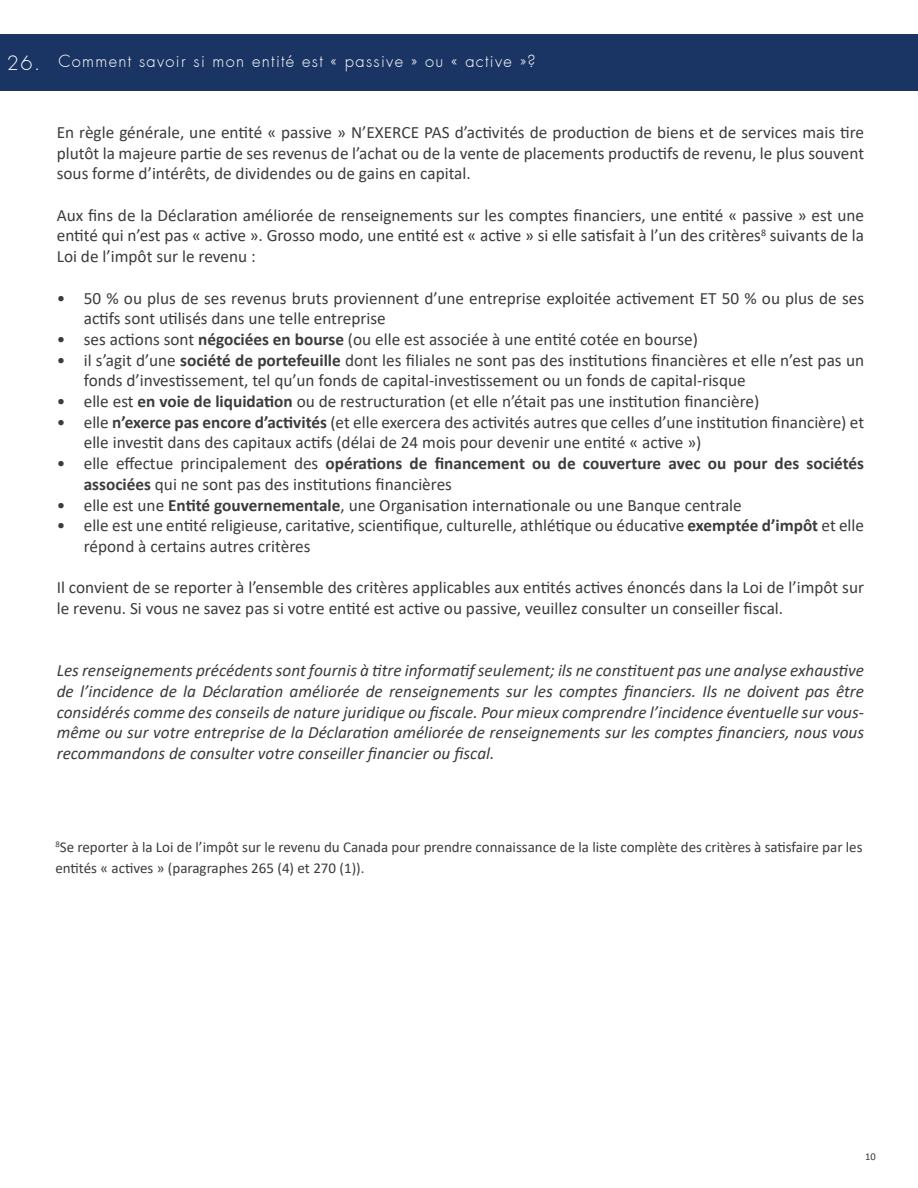
<style>
.page{position:relative;width:918px;height:1188px;background:#fff}
.page>*{position:absolute;margin:0;border:0;box-sizing:border-box;transform-origin:0 0}
.t1{font:300 19.5px "Futura";color:#fff}
.t2{font:17.25px/20.7px "Calibri";color:#3c3c3d}
.t3{font:italic 17.25px/20.7px "Calibri";color:#3c3c3d;text-align:justify}
.t4{font:300 16.5px "Futura";letter-spacing:.08em;color:#fff}
.t5{font:15px/20.7px "Calibri";color:#3c3c3d}
.t6{font:10.5px "Calibri";color:#3c3c3d}
.s1{font-weight:700}
</style>
<div class="page">
<div style="left:0;top:34px;width:918px;height:57px;background:#1a3564"></div>
<p class="t1" style="left:7px;top:51px;width:35px">26.</p>
<p class="t4" style="left:58px;top:51px;width:479px">Comment savoir si mon entité est « passive » ou « active »?</p>
<p class="t2" style="left:57px;top:121px;width:809px;text-align:justify">En règle générale, une entité « passive » N’EXERCE PAS d’activités de production de biens et de services mais tire plutôt la majeure partie de ses revenus de l’achat ou de la vente de placements productifs de revenu, le plus souvent sous forme d’intérêts, de dividendes ou de gains en capital.</p>
<p class="t2" style="left:57px;top:204px;width:809px;text-align:justify">Aux fins de la Déclaration améliorée de renseignements sur les comptes financiers, une entité « passive » est une entité qui n’est pas « active ». Grosso modo, une entité est « active » si elle satisfait à l’un des critères<sup>8</sup> suivants de la Loi de l’impôt sur le revenu :</p>
<p class="t2" style="left:84px;top:287px;width:782px;text-indent:-27px">• 50 % ou plus de ses revenus bruts proviennent d’une entreprise exploitée activement ET 50 % ou plus de ses actifs sont utilisés dans une telle entreprise</p>
<p class="t2" style="left:57px;top:328px;width:643px">• ses actions sont <span class="s1">négociées en bourse</span> (ou elle est associée à une entité cotée en bourse)</p>
<p class="t2" style="left:84px;top:349px;width:782px;text-indent:-27px">• il s’agit d’une <span class="s1">société de portefeuille</span> dont les filiales ne sont pas des institutions financières et elle n’est pas un fonds d’investissement, tel qu’un fonds de capital-investissement ou un fonds de capital-risque</p>
<p class="t2" style="left:57px;top:391px;width:704px">• elle est <span class="s1">en voie de liquidation</span> ou de restructuration (et elle n’était pas une institution financière)</p>
<p class="t2" style="left:84px;top:411px;width:782px;text-indent:-27px">• elle <span class="s1">n’exerce pas encore d’activités</span> (et elle exercera des activités autres que celles d’une institution financière) et elle investit dans des capitaux actifs (délai de 24 mois pour devenir une entité « active »)</p>
<p class="t2" style="left:84px;top:453px;width:782px;text-indent:-27px">• elle effectue principalement des <span class="s1">opérations de financement ou de couverture avec ou pour des sociétés associées</span> qui ne sont pas des institutions financières</p>
<p class="t2" style="left:57px;top:494px;width:687px">• elle est une <span class="s1">Entité gouvernementale</span>, une Organisation internationale ou une Banque centrale</p>
<p class="t2" style="left:84px;top:515px;width:782px;text-indent:-27px">• elle est une entité religieuse, caritative, scientifique, culturelle, athlétique ou éducative <span class="s1">exemptée d’impôt</span> et elle répond à certains autres critères</p>
<p class="t2" style="left:57px;top:577px;width:809px">Il convient de se reporter à l’ensemble des critères applicables aux entités actives énoncés dans la Loi de l’impôt sur le revenu. Si vous ne savez pas si votre entité est active ou passive, veuillez consulter un conseiller fiscal.</p>
<p class="t3" style="left:57px;top:659px;width:809px">Les renseignements précédents sont fournis à titre informatif seulement; ils ne constituent pas une analyse exhaustive de l’incidence de la Déclaration améliorée de renseignements sur les comptes financiers. Ils ne doivent pas être considérés comme des conseils de nature juridique ou fiscale. Pour mieux comprendre l’incidence éventuelle sur vous&shy;même ou sur votre entreprise de la Déclaration améliorée de renseignements sur les comptes financiers, nous vous recommandons de consulter votre conseiller financier ou fiscal.</p>
<p class="t5" style="left:55px;top:836px;width:809px"><sup>8</sup>Se reporter à la Loi de l’impôt sur le revenu du Canada pour prendre connaissance de la liste complète des critères à satisfaire par les entités « actives » (paragraphes 265 (4) et 270 (1)).</p>
<p class="t6" style="left:865px;top:1149px;width:12px">10</p>
</div>
